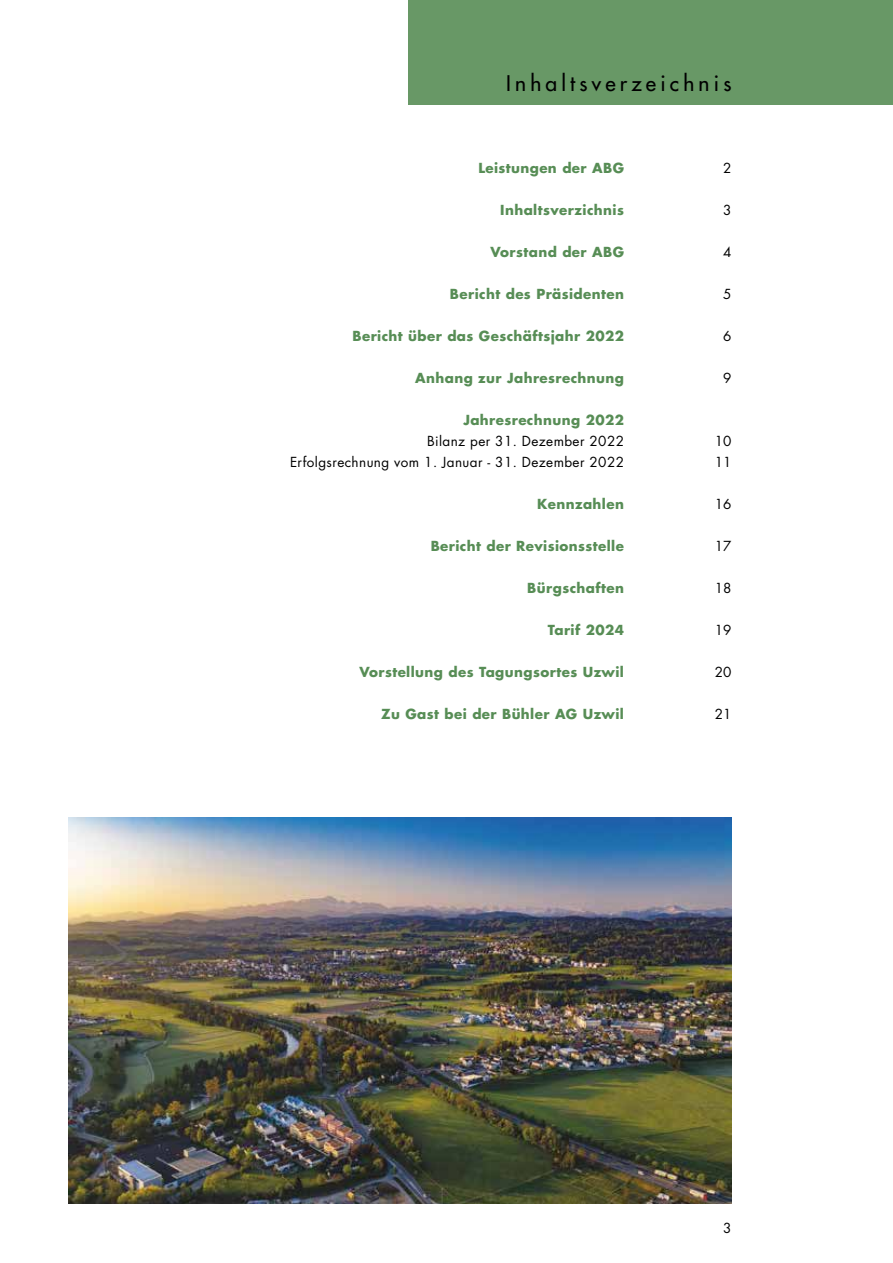
<style>
.page{position:relative;width:893px;height:1263px;background:#fff}
.page>*{position:absolute;margin:0;border:0;box-sizing:border-box;transform-origin:0 0}
.t1{font:500 21px "Futura Std";letter-spacing:.2em;color:#000}
.t2{font:700 13.5px "Futura Std";letter-spacing:.03em;color:#578d55}
.t3{font:13.5px/21px "Futura Std";letter-spacing:.03em;color:#000;text-align:right}
</style>
<div class="page">
<div style="left:408px;top:0;width:485px;height:104px;background:#689866"></div>
<img style="left:68px;top:818px;width:663px;height:385px">
<h1 class="t1" style="left:506px;top:70px;width:227px">Inhaltsverzeichnis</h1>
<p class="t2" style="left:478px;top:159px;width:147px">Leistungen der ABG</p>
<p class="t2" style="left:500px;top:201px;width:125px">Inhaltsverzichnis</p>
<p class="t2" style="left:491px;top:243px;width:135px">Vorstand der ABG</p>
<p class="t2" style="left:450px;top:285px;width:176px">Bericht des Präsidenten</p>
<p class="t2" style="left:352px;top:327px;width:273px">Bericht über das Geschäftsjahr 2022</p>
<p class="t2" style="left:415px;top:369px;width:210px">Anhang zur Jahresrechnung</p>
<p class="t2" style="left:463px;top:411px;width:162px">Jahresrechnung 2022</p>
<p class="t3" style="left:290px;top:430px;width:335px">Bilanz per 31. Dezember 2022<br>Erfolgsrechnung vom 1. Januar - 31. Dezember 2022</p>
<p class="t2" style="left:537px;top:495px;width:88px">Kennzahlen</p>
<p class="t2" style="left:431px;top:537px;width:195px">Bericht der Revisionsstelle</p>
<p class="t2" style="left:527px;top:579px;width:98px">Bürgschaften</p>
<p class="t2" style="left:548px;top:621px;width:78px">Tarif 2024</p>
<p class="t2" style="left:360px;top:663px;width:266px">Vorstellung des Tagungsortes Uzwil</p>
<p class="t2" style="left:381px;top:705px;width:244px">Zu Gast bei der Bühler AG Uzwil</p>
<p class="t3" style="left:723px;top:158px;width:10px">2</p>
<p class="t3" style="left:723px;top:200px;width:10px">3</p>
<p class="t3" style="left:723px;top:242px;width:10px">4</p>
<p class="t3" style="left:723px;top:284px;width:10px">5</p>
<p class="t3" style="left:723px;top:326px;width:10px">6</p>
<p class="t3" style="left:723px;top:368px;width:10px">9</p>
<p class="t3" style="left:715px;top:431px;width:18px;text-align:left">10<br>11</p>
<p class="t3" style="left:715px;top:494px;width:18px">16</p>
<p class="t3" style="left:715px;top:536px;width:18px">17</p>
<p class="t3" style="left:715px;top:578px;width:18px">18</p>
<p class="t3" style="left:715px;top:620px;width:18px">19</p>
<p class="t3" style="left:715px;top:662px;width:18px">20</p>
<p class="t3" style="left:715px;top:704px;width:18px">21</p>
<p class="t3" style="left:723px;top:1218px;width:10px">3</p>
</div>
